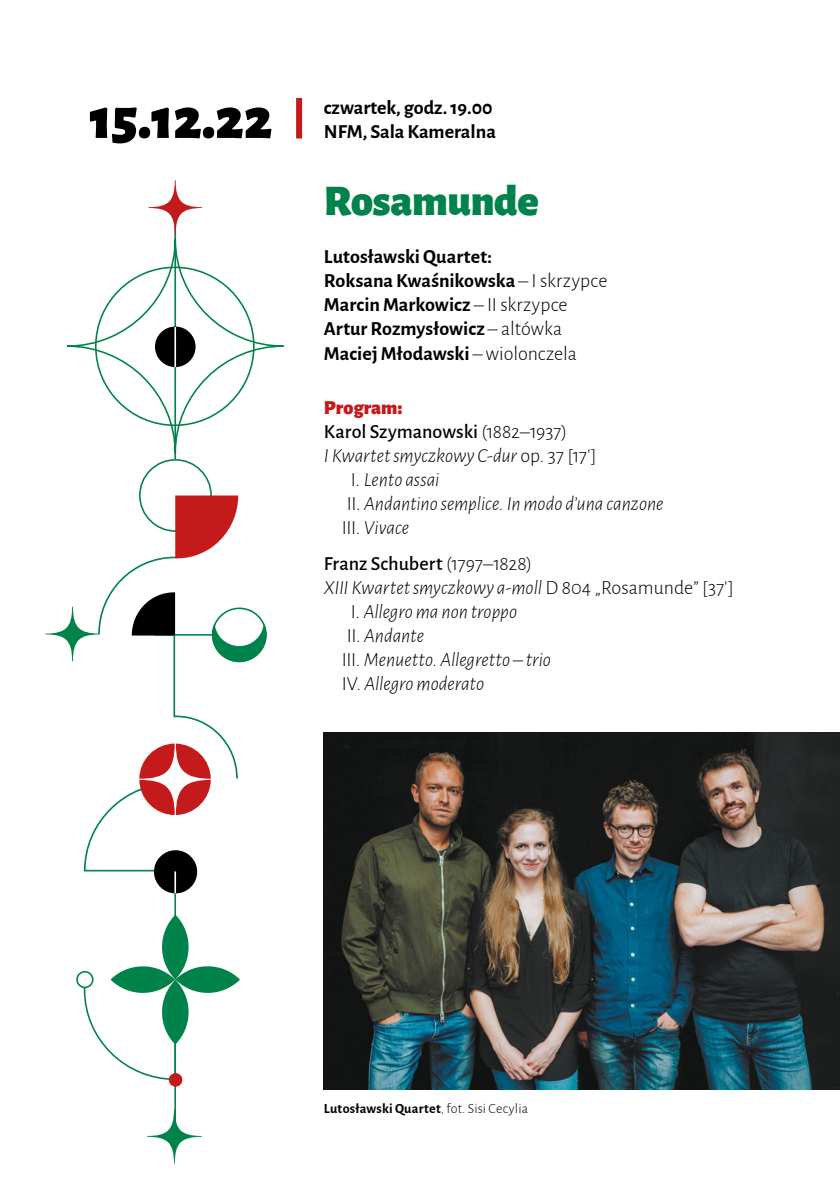
<style>
.page{position:relative;width:840px;height:1191px;background:#fff}
.page>*{position:absolute;margin:0;border:0;box-sizing:border-box;transform-origin:0 0}
.t1{font:900 58.4px "Alegreya Sans";color:#000}
.t2{font:900 44px "Alegreya Sans";letter-spacing:-.01em;color:#00834a}
.t3{font:italic 300 20px "Alegreya Sans";color:#000}
.t4{font:700 20px/24px "Alegreya Sans";color:#000}
.t5{font:500 20px "Alegreya Sans";color:#000}
.t6{font:900 20px "Alegreya Sans";color:#c51a1b}
.t7{font:700 14px "Alegreya Sans";letter-spacing:.015em;color:#000}
.s1{font-weight:300}
.s2{font-style:normal}
</style>
<div class="page">
<div style="left:296px;top:98px;width:6px;height:40px;background:#c51a1b"></div>
<img style="left:324px;top:732px;width:515px;height:357px">
<hr style="left:174px;top:1044px;width:2px;height:83px;background:#00834a">
<hr style="left:174px;top:203px;width:2px;height:256px;background:#00834a">
<hr style="left:174px;top:871px;width:2px;height:83px;background:#00834a">
<div style="left:169px;top:1073px;width:13px;height:13px;background:#c51a1b;border-radius:50%"></div>
<div style="left:154px;top:850px;width:43px;height:43px;background:#000;border-radius:50%"></div>
<div style="left:76px;top:971px;width:17px;height:17px;border:2px solid #00834a;border-radius:50%"></div>
<div style="left:139px;top:459px;width:73px;height:73px;border:2px solid #00834a;border-radius:50%"></div>
<hr style="left:174px;top:871px;width:2px;height:22px;background:#fff">
<svg style="left:67px;top:237px;width:217px;height:218px"></svg>
<svg style="left:148px;top:180px;width:54px;height:55px"></svg>
<svg style="left:45px;top:495px;width:221px;height:377px"></svg>
<svg style="left:83px;top:914px;width:157px;height:167px"></svg>
<svg style="left:147px;top:1109px;width:55px;height:54px"></svg>
<h1 class="t1" style="left:90px;top:72px;width:184px">15.12.22</h1>
<p class="t4" style="left:324px;top:94px;width:173px">czwartek, godz. 19.00<br>NFM, Sala Kameralna</p>
<h2 class="t2" style="left:324px;top:166px;width:216px">Rosamunde</h2>
<p class="t4" style="left:324px;top:244px;width:285px">Lutosławski Quartet:<br>Roksana Kwaśnikowska <span class="s1">– I skrzypce<br></span>Marcin Markowicz <span class="s1">– II skrzypce<br></span>Artur Rozmysłowicz <span class="s1">– altówka<br></span>Maciej Młodawski <span class="s1">– wiolonczela</span></p>
<p class="t6" style="left:324px;top:391px;width:80px">Program:</p>
<p class="t5" style="left:324px;top:417px;width:245px">Karol Szymanowski <span class="s1">(1882–1937)</span></p>
<p class="t3" style="left:324px;top:442px;width:274px">I Kwartet smyczkowy C-dur <span class="s2">op. 37 [17′]</span></p>
<p class="t3" style="left:351px;top:466px;width:90px"><span class="s2">I.</span> Lento assai</p>
<p class="t3" style="left:347px;top:490px;width:318px"><span class="s2">II.</span> Andantino semplice. In modo d’una canzone</p>
<p class="t3" style="left:342px;top:514px;width:69px"><span class="s2">III.</span> Vivace</p>
<p class="t5" style="left:324px;top:549px;width:210px">Franz Schubert <span class="s1">(1797–1828)</span></p>
<p class="t3" style="left:324px;top:574px;width:411px">XIII Kwartet smyczkowy a-moll <span class="s2">D 804 „Rosamunde” [37′]</span></p>
<p class="t3" style="left:351px;top:598px;width:167px"><span class="s2">I.</span> Allegro ma non troppo</p>
<p class="t3" style="left:347px;top:622px;width:79px"><span class="s2">II.</span> Andante</p>
<p class="t3" style="left:342px;top:646px;width:210px"><span class="s2">III.</span> Menuetto. Allegretto – trio</p>
<p class="t3" style="left:342px;top:670px;width:144px"><span class="s2">IV.</span> Allegro moderato</p>
<p class="t7" style="left:324px;top:1098px;width:205px">Lutosławski Quartet<span class="s1">, fot. Sisi Cecylia</span></p>
</div>
